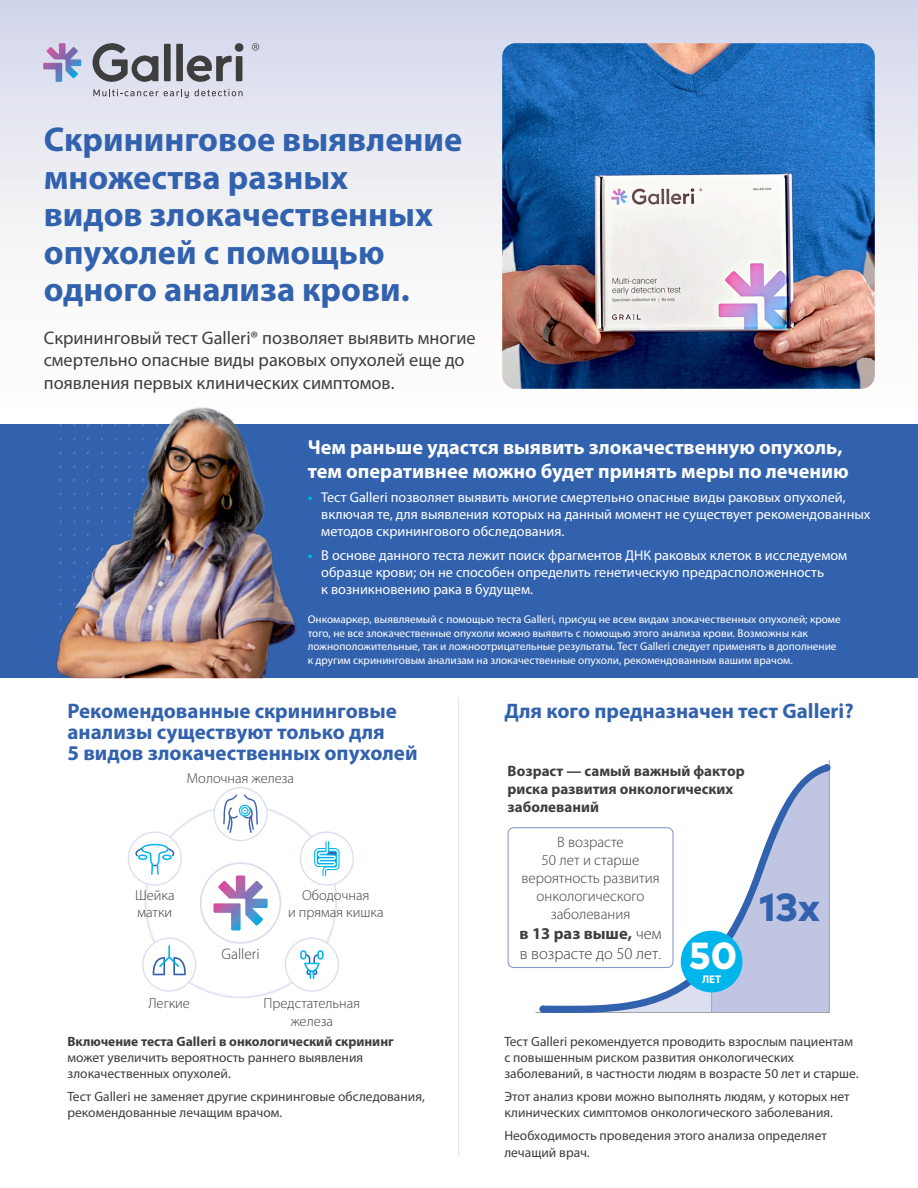
<style>
.page{position:relative;width:918px;height:1188px;background:#fff}
.page>*{position:absolute;margin:0;border:0;box-sizing:border-box;transform-origin:0 0}
.t1{font:800 39px "Mark Pro";color:#3262ae}
.t2{font:800 37.65px "Mark Pro";color:#fff}
.Call_out_text{font:700 34.5px/37.5px "Myriad Pro";color:#3262ae}
.H3_section_header{font:700 21px/21px "Myriad Pro";color:#3262ae}
.H3_section_header-2{font:700 20.25px/24.3px "Myriad Pro";color:#fff}
.t3{font:18.3px/22.5px "Myriad Pro";color:#3e3e3f}
.Body_Mark_9_left{font:300 16.5px/19.8px "Myriad Pro";color:#3e3e3f}
.ISI{font:300 15.3px "Myriad Pro";color:#3e3e3f}
.Body_Mark_9_left-2{font:300 15px/18px "Myriad Pro";color:#3e3e3f;text-align:center}
.Body_Mark_9_left-3{font:700 15px/18px "Myriad Pro";color:#3e3e3f}
.ISI-2{font:300 14.55px/17.4px "Myriad Pro";color:#3e3e3f;text-align:center}
.t4{font:14.25px/17.1px "Myriad Pro";color:#fff}
.Body_Mark_9_left-4{font:13.5px/16.2px "Myriad Pro";color:#3e3e3f}
.F_B{font:11.25px/13.5px "Myriad Pro";color:#fff}
.t5{font:700 11.1px "Myriad Pro";color:#fff}
.s1{font-weight:700;color:#00b4ec}
.s2{font-weight:700}
.s3{font-size:15px}
</style>
<div class="page">
<div style="left:0;top:0;width:918px;height:408px;background:linear-gradient(to bottom,#d6d9eb,#fffffd)"></div>
<img style="left:502px;top:43px;width:373px;height:346px">
<svg style="left:93px;top:89px;width:48px;height:7px"></svg>
<svg style="left:143px;top:91px;width:15px;height:5px"></svg>
<svg style="left:164px;top:89px;width:25px;height:9px"></svg>
<svg style="left:195px;top:89px;width:48px;height:7px"></svg>
<svg style="left:43px;top:43px;width:38px;height:39px"></svg>
<svg style="left:92px;top:43px;width:151px;height:39px;background:#999ba4"></svg>
<svg style="left:252px;top:43px;width:7px;height:8px"></svg>
<div style="left:0;top:424px;width:918px;height:254px;background:#3262ae"></div>
<svg style="left:213px;top:787px;width:55px;height:54px"></svg>
<svg style="left:285px;top:938px;width:54px;height:54px"></svg>
<svg style="left:142px;top:938px;width:54px;height:54px"></svg>
<svg style="left:300px;top:832px;width:54px;height:54px"></svg>
<svg style="left:128px;top:832px;width:54px;height:54px"></svg>
<svg style="left:213px;top:875px;width:55px;height:55px"></svg>
<div style="left:200px;top:862px;width:81px;height:82px;border:2px solid #d9ddef;border-radius:50%"></div>
<hr style="left:536px;top:1012px;width:293px;height:1px;background:#9d9fa2">
<svg style="left:541px;top:764px;width:288px;height:249px"></svg>
<hr style="left:829px;top:760px;width:1px;height:253px;background:#9d9fa2">
<hr style="left:711px;top:974px;width:1px;height:38px;background:#99a4d2">
<div style="left:681px;top:931px;width:61px;height:61px;background:#00b4ec;border-radius:50%"></div>
<div style="left:824px;top:764px;width:7px;height:7px;background:#3262ae;border-radius:50%"></div>
<div style="left:539px;top:1006px;width:8px;height:7px;background:#3262ae;border-radius:50%"></div>
<hr style="left:458px;top:698px;width:1px;height:459px;background:#e0e4f2">
<img style="left:44px;top:396px;width:253px;height:282px">
<div style="left:508px;top:828px;width:165px;height:140px;background:#fff;border-radius:6px"></div>
<div style="left:508px;top:827px;width:165px;height:141px;border:1px solid #7f8fc7;border-radius:6px"></div>
<p class="Call_out_text" style="left:44px;top:120px;width:420px">Скрининговое выявление множества разных<br>видов злокачественных опухолей с помощью одного анализа крови.</p>
<p class="t3" style="left:44px;top:326px;width:433px">Скрининговый тест Galleri® позволяет выявить многие смертельно опасные виды раковых опухолей еще до появления первых клинических симптомов.</p>
<p class="H3_section_header-2" style="left:308px;top:434px;width:543px">Чем раньше удастся выявить злокачественную опухоль, тем оперативнее можно будет принять меры по лечению</p>
<p class="t4" style="left:321px;top:489px;width:551px;text-indent:-14px"><span class="s1">•</span> Тест Galleri позволяет выявить многие смертельно опасные виды раковых опухолей, включая те, для выявления которых на данный момент не существует рекомендованных методов скринингового обследования.</p>
<p class="t4" style="left:321px;top:547px;width:528px;text-indent:-14px"><span class="s1">•</span> В основе данного теста лежит поиск фрагментов ДНК раковых клеток в исследуемом образце крови; он не способен определить генетическую предрасположенность<br>к возникновению рака в будущем.</p>
<p class="F_B" style="left:308px;top:613px;width:534px">Онкомаркер, выявляемый с помощью теста Galleri, присущ не всем видам злокачественных опухолей; кроме того, не все злокачественные опухоли можно выявить с помощью этого анализа крови. Возможны как ложноположительные, так и ложноотрицательные результаты. Тест Galleri следует применять в дополнение к другим скрининговым анализам на злокачественные опухоли, рекомендованным вашим врачом.</p>
<p class="H3_section_header" style="left:68px;top:699px;width:352px">Рекомендованные скрининговые анализы существуют только для<br>5 видов злокачественных опухолей</p>
<p class="ISI-2" style="left:187px;top:770px;width:109px">Молочная железа</p>
<p class="ISI-2" style="left:135px;top:886px;width:41px;text-align:left">Шейка матки</p>
<p class="ISI" style="left:221px;top:945px;width:40px">Galleri</p>
<p class="ISI-2" style="left:288px;top:886px;width:97px">Ободочная<br>и прямая кишка</p>
<p class="ISI-2" style="left:148px;top:995px;width:43px">Легкие</p>
<p class="ISI-2" style="left:264px;top:995px;width:98px">Предстательная железа</p>
<p class="Body_Mark_9_left-4" style="left:68px;top:1033px;width:328px"><span class="s2">Включение теста Galleri в онкологический скрининг </span>может увеличить вероятность раннего выявления злокачественных опухолей.</p>
<p class="Body_Mark_9_left-4" style="left:68px;top:1088px;width:359px">Тест Galleri не заменяет другие скрининговые обследования, рекомендованные лечащим врачом.</p>
<p class="H3_section_header" style="left:504px;top:699px;width:351px">Для кого предназначен тест Galleri?</p>
<p class="Body_Mark_9_left-3" style="left:508px;top:762px;width:239px">Возраст — самый важный фактор риска развития онкологических заболеваний</p>
<p class="Body_Mark_9_left-2" style="left:521px;top:833px;width:140px">В возрасте<br>50 лет и старше вероятность развития онкологического заболевания</p>
<p class="Body_Mark_9_left" style="left:520px;top:924px;width:143px"><span class="s2">в 13 раз выше,</span> чем в возрасте до 50 лет<span class="s3">.</span></p>
<p class="t2" style="left:689px;top:927px;width:50px">50</p>
<p class="t5" style="left:702px;top:972px;width:21px">ЛЕТ</p>
<p class="t1" style="left:760px;top:877px;width:62px">13x</p>
<p class="Body_Mark_9_left-4" style="left:504px;top:1033px;width:356px">Тест Galleri рекомендуется проводить взрослым пациентам с повышенным риском развития онкологических заболеваний, в частности людям в возрасте 50 лет и старше.</p>
<p class="Body_Mark_9_left-4" style="left:504px;top:1088px;width:347px">Этот анализ крови можно выполнять людям, у которых нет клинических симптомов онкологического заболевания.</p>
<p class="Body_Mark_9_left-4" style="left:504px;top:1128px;width:324px">Необходимость проведения этого анализа определяет лечащий врач.</p>
</div>
